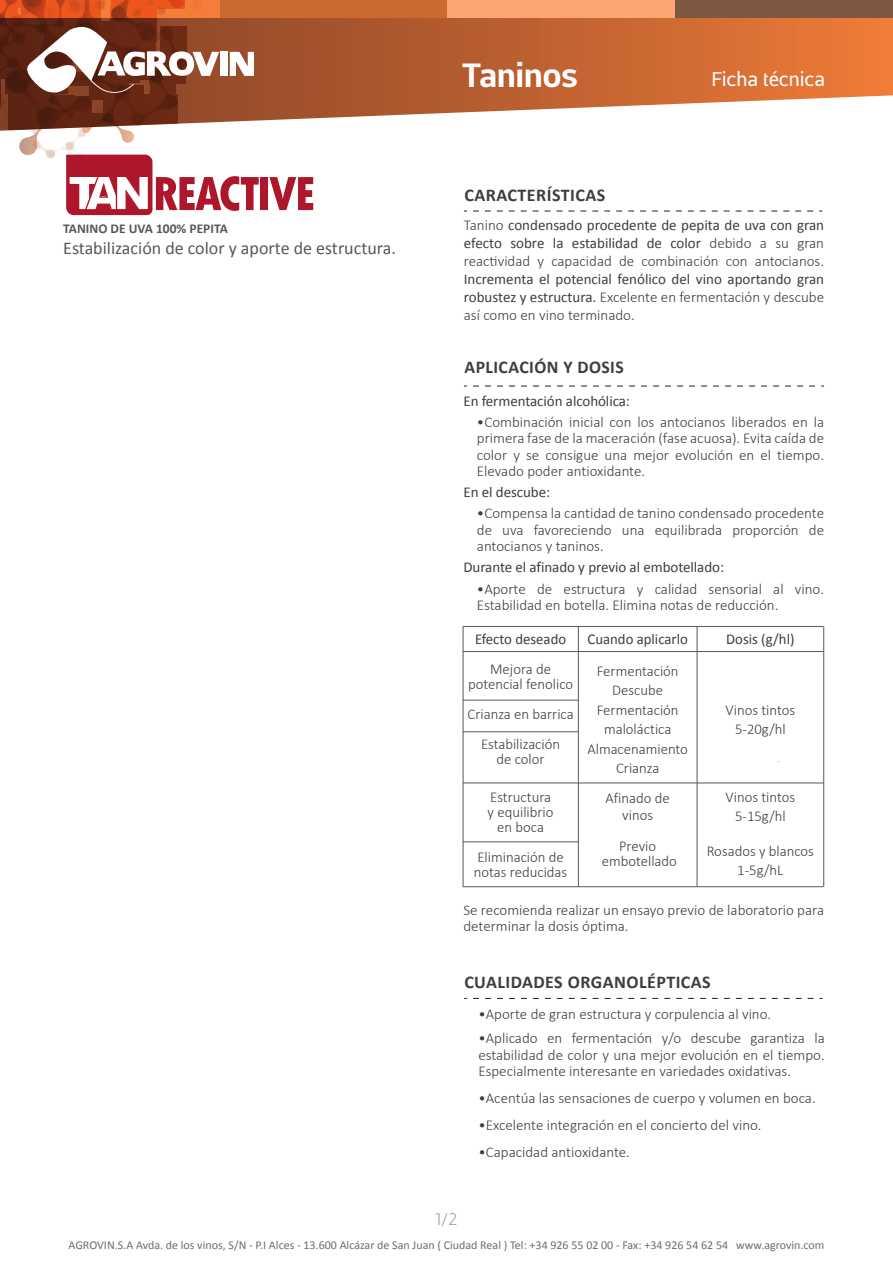
<style>
.page{position:relative;width:893px;height:1263px;background:#fff}
.page>*{position:absolute;margin:0;border:0;box-sizing:border-box;transform-origin:0 0}
.t1{font:800 condensed 50.55px "Tw Cen";letter-spacing:-.045em;color:#ae172b}
.t2{font:700 33px "Centuma";letter-spacing:-.005em;color:#fff}
.t3{font:19.5px "Centuma";letter-spacing:-.01em;color:#fff}
.t4{font:700 18px "Calibri";letter-spacing:.025em;color:#3e3e3f}
.t5{font:18px "Calibri";color:#57585a}
.t6{font:300 16.5px "Centuma";color:#939598}
.t7{font:300 15px/16.5px "Calibri";color:#3e3e3f;text-align:center}
.t8{font:15px/18px "Calibri";color:#3e3e3f;text-align:justify}
.t9{font:700 13.5px "Calibri";color:#57585a}
.t10{font:12px "Calibri";color:#6c6d70}
.s1{font-family:"Arial";font-weight:900;font-stretch:normal;font-size:46.65px;color:#fff}
.s2{font-weight:300}
</style>
<div class="page">
<svg style="left:219px;top:18px;width:674px;height:104px;background:#c8764b"></svg>
<div style="left:675px;top:0;width:218px;height:18px;background:#7e5740"></div>
<div style="left:447px;top:0;width:228px;height:18px;background:#f9a673"></div>
<div style="left:219px;top:0;width:228px;height:18px;background:#cc6832"></div>
<svg style="left:473px;top:211px;width:349px;height:1px"></svg>
<svg style="left:230px;top:52px;width:24px;height:24px"></svg>
<div style="left:220px;top:52px;width:7px;height:24px;background:#fff"></div>
<svg style="left:473px;top:998px;width:349px;height:1px"></svg>
<svg style="left:473px;top:386px;width:351px;height:1px"></svg>
<hr style="left:463px;top:886px;width:360px;height:1px;background:#57585a">
<hr style="left:463px;top:782px;width:360px;height:1px;background:#57585a">
<hr style="left:463px;top:700px;width:115px;height:1px;background:#57585a">
<hr style="left:463px;top:731px;width:115px;height:1px;background:#57585a">
<hr style="left:463px;top:841px;width:115px;height:1px;background:#57585a">
<hr style="left:463px;top:626px;width:360px;height:1px;background:#57585a">
<hr style="left:463px;top:651px;width:360px;height:1px;background:#57585a">
<hr style="left:578px;top:626px;width:1px;height:261px;background:#57585a">
<hr style="left:697px;top:626px;width:1px;height:261px;background:#57585a">
<hr style="left:823px;top:626px;width:1px;height:261px;background:#57585a">
<hr style="left:463px;top:626px;width:1px;height:261px;background:#57585a">
<svg style="left:0;top:0;width:219px;height:215px"></svg>
<h1 class="t1" style="left:86px;top:164px;width:232px"><span class="s1">AN</span>REACTIVE</h1>
<p class="t9" style="left:63px;top:220px;width:166px">TANINO DE UVA 100% PEPITA</p>
<p class="t5" style="left:63px;top:237px;width:334px">Estabilización de color y aporte de estructura.</p>
<h2 class="t2" style="left:462px;top:52px;width:118px">Taninos</h2>
<h3 class="t3" style="left:711px;top:66px;width:115px">Ficha técnica</h3>
<p class="t4" style="left:464px;top:184px;width:142px">CARACTERÍSTICAS</p>
<p class="t8" style="left:464px;top:216px;width:362px"><span class="s2">Tanino</span> condensado procedente de pepita de uva con gran efecto sobre la estabilidad de color <span class="s2">debido a su gran reactividad y capacidad de combinación con antocianos.</span></p>
<p class="t8" style="left:464px;top:270px;width:362px">Incrementa el potencial fenólico del vino aportando gran robustez y estructura. <span class="s2">Excelente en fermentación y descube así como en vino terminado.</span></p>
<p class="t4" style="left:464px;top:356px;width:161px">APLICACIÓN Y DOSIS</p>
<p class="t8" style="left:463px;top:391px;width:168px">En fermentación alcohólica:</p>
<p class="t7" style="left:477px;top:414px;width:349px;text-align:justify">•Combinación inicial con los antocianos liberados en la primera fase de la maceración (fase acuosa). Evita caída de color y se consigue una mejor evolución en el tiempo.<br>Elevado poder antioxidante.</p>
<p class="t8" style="left:463px;top:483px;width:88px">En el descube:</p>
<p class="t7" style="left:477px;top:505px;width:349px;text-align:justify">•Compensa la cantidad de tanino condensado procedente de uva favoreciendo una equilibrada proporción de antocianos y taninos.</p>
<p class="t8" style="left:463px;top:558px;width:262px">Durante el afinado y previo al embotellado:</p>
<p class="t7" style="left:477px;top:580px;width:349px;text-align:left">•Aporte de estructura y calidad sensorial al vino.<br>Estabilidad en botella. Elimina notas de reducción.</p>
<p class="t8" style="left:475px;top:629px;width:93px">Efecto deseado</p>
<p class="t7" style="left:468px;top:662px;width:107px;line-height:15px">Mejora de potencial fenolico</p>
<p class="t7" style="left:468px;top:699px;width:108px;line-height:30px">Crianza en barrica<br>Estabilización</p>
<p class="t7" style="left:497px;top:751px;width:50px">de color</p>
<p class="t7" style="left:488px;top:789px;width:67px;line-height:15px">Estructura y equilibrio en boca</p>
<p class="t7" style="left:474px;top:849px;width:95px;line-height:15px;text-align:left">Eliminación de notas reducidas</p>
<p class="t8" style="left:587px;top:629px;width:102px">Cuando aplicarlo</p>
<p class="t7" style="left:587px;top:661px;width:102px;line-height:19.5px">Fermentación<br>Descube<br>Fermentación maloláctica<br>Almacenamiento<br>Crianza</p>
<p class="t7" style="left:606px;top:790px;width:66px">Afinado de vinos</p>
<p class="t7" style="left:602px;top:839px;width:77px;line-height:15px">Previo embotellado</p>
<p class="t8" style="left:726px;top:629px;width:70px">Dosis (g/hl)</p>
<p class="t7" style="left:726px;top:700px;width:71px;line-height:19.5px">Vinos tintos<br>5-20g/hl</p>
<p class="t7" style="left:726px;top:787px;width:71px;line-height:19.5px">Vinos tintos<br>5-15g/hl</p>
<p class="t7" style="left:707px;top:841px;width:109px;line-height:19.5px">Rosados y blancos<br>1-5g/hL</p>
<p class="t7" style="left:463px;top:901px;width:362px;text-align:left">Se recomienda realizar un ensayo previo de laboratorio para determinar la dosis óptima.</p>
<p class="t4" style="left:464px;top:971px;width:248px">CUALIDADES ORGANOLÉPTICAS</p>
<p class="t7" style="left:478px;top:1006px;width:294px">•Aporte de gran estructura y corpulencia al vino.</p>
<p class="t7" style="left:478px;top:1030px;width:348px;text-align:justify">•Aplicado en fermentación y/o descube garantiza la estabilidad de color y una mejor evolución en el tiempo.<br>Especialmente interesante en variedades oxidativas.</p>
<p class="t7" style="left:478px;top:1090px;width:339px">•Acentúa las sensaciones de cuerpo y volumen en boca.</p>
<p class="t7" style="left:478px;top:1117px;width:285px">•Excelente integración en el concierto del vino.</p>
<p class="t7" style="left:478px;top:1144px;width:153px">•Capacidad antioxidante.</p>
<p class="t6" style="left:435px;top:1207px;width:24px">1/2</p>
<p class="t10" style="left:69px;top:1238px;width:757px">AGROVIN.S.A Avda. de los vinos, S/N - P.I Alces - 13.600 Alcázar de San Juan ( Ciudad Real ) Tel: +34 926 55 02 00 - Fax: +34 926 54 62 54 www.agrovin.com</p>
</div>
